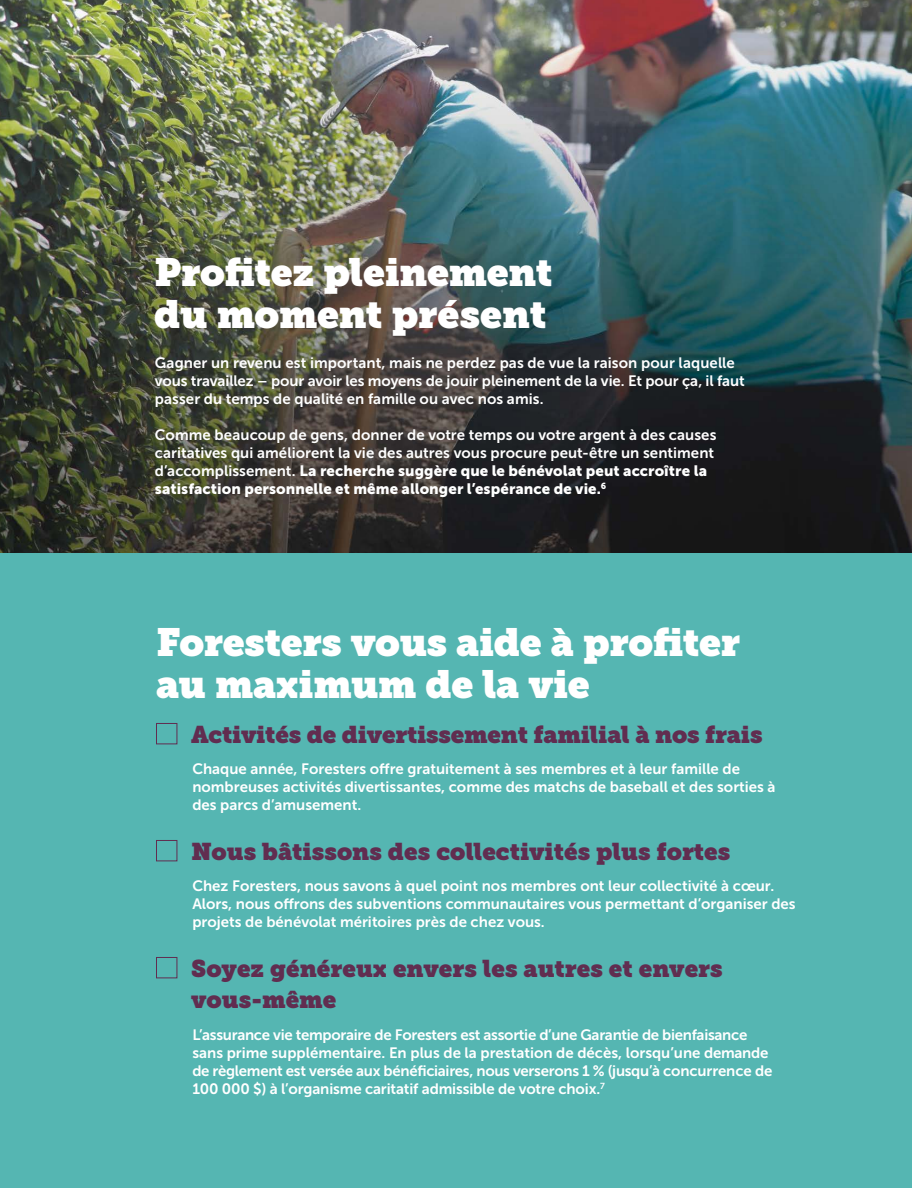
<style>
.page{position:relative;width:912px;height:1188px;background:#fff}
.page>*{position:absolute;margin:0;border:0;box-sizing:border-box;transform-origin:0 0}
.t1{font:39px/42px "Museo Slab";letter-spacing:-.01em;color:#fff}
.t2{font:24px/31.5px "Museo Slab";color:#612d50}
.t3{font:15px/18px "Museo Sans 700";color:#fff}
.t4{font:15px/18px "Museo Sans 700";letter-spacing:-.02em;color:#fff}
.t5{font:15px/18px "Museo Sans 900";letter-spacing:.005em;color:#fff}
.s1{font-family:"Museo Sans 700"}
</style>
<div class="page">
<img style="left:0;top:0;width:911px;height:554px">
<div style="left:0;top:554px;width:911px;height:634px;background:#55b6b2"></div>
<div style="left:156px;top:723px;width:21px;height:21px;border:1px solid #612d50"></div>
<div style="left:156px;top:840px;width:21px;height:21px;border:1px solid #612d50"></div>
<div style="left:156px;top:957px;width:21px;height:21px;border:1px solid #612d50"></div>
<h1 class="t1" style="left:154px;top:252px;width:399px">Profitez pleinement du moment présent</h1>
<p class="t3" style="left:155px;top:354px;width:591px">Gagner un revenu est important, mais ne perdez pas de vue la raison pour laquelle vous travaillez – pour avoir les moyens de jouir pleinement de la vie. Et pour ça, il faut passer du temps de qualité en famille ou avec nos amis.</p>
<p class="t3" style="left:155px;top:426px;width:563px">Comme beaucoup de gens, donner de votre temps ou votre argent à des causes caritatives qui améliorent la vie des autres vous procure peut-être un sentiment</p>
<p class="t5" style="left:155px;top:461px;width:553px"><span class="s1">d’accomplissement.</span> La recherche suggère que le bénévolat peut accroître la satisfaction personnelle et même allonger l’espérance de vie.<sup>6</sup></p>
<h1 class="t1" style="left:156px;top:621px;width:585px">Foresters vous aide à profiter au maximum de la vie</h1>
<h2 class="t2" style="left:191px;top:719px;width:572px">Activités de divertissement familial à nos frais</h2>
<p class="t3" style="left:192px;top:760px;width:584px">Chaque année, Foresters offre gratuitement à ses membres et à leur famille de nombreuses activités divertissantes, comme des matchs de baseball et des sorties à des parcs d’amusement.</p>
<h2 class="t2" style="left:191px;top:836px;width:540px">Nous bâtissons des collectivités plus fortes</h2>
<p class="t3" style="left:192px;top:877px;width:604px">Chez Foresters, nous savons à quel point nos membres ont leur collectivité à cœur.<br>Alors, nous offrons des subventions communautaires vous permettant d’organiser des projets de bénévolat méritoires près de chez vous.</p>
<h2 class="t2" style="left:191px;top:953px;width:533px">Soyez généreux envers les autres et envers vous-même</h2>
<p class="t4" style="left:192px;top:1026px;width:581px">L’assurance vie temporaire de Foresters est assortie d’une Garantie de bienfaisance sans prime supplémentaire. En plus de la prestation de décès, lorsqu’une demande de règlement est versée aux bénéficiaires, nous verserons 1 % (jusqu’à concurrence de 100 000 $) à l’organisme caritatif admissible de votre choix.<sup>7</sup></p>
</div>
